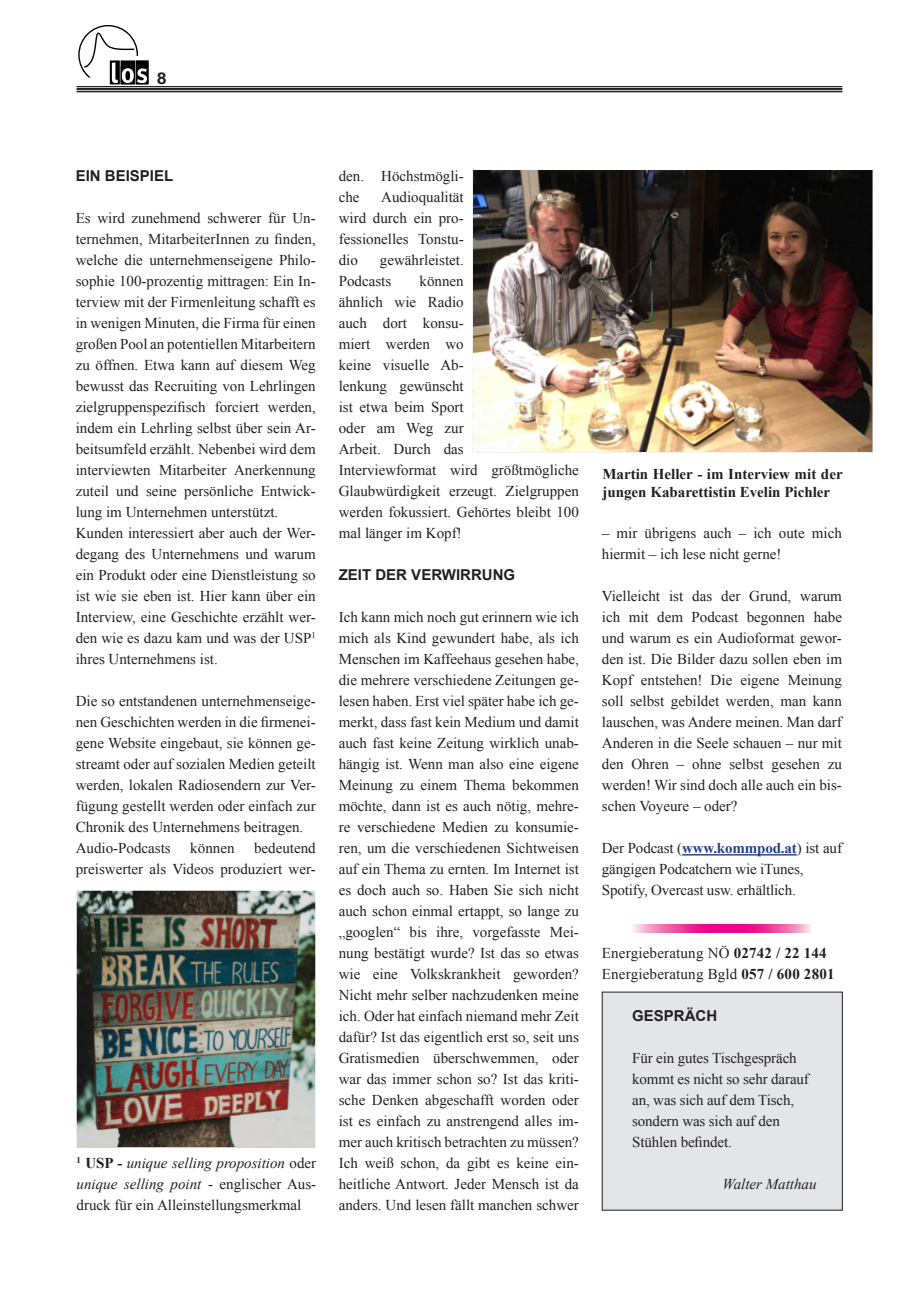
<style>
.page{position:relative;width:919px;height:1289px;background:#fff}
.page>*{position:absolute;margin:0;border:0;box-sizing:border-box;transform-origin:0 0}
.t1{font:700 16.2px "Arial";color:#231f20;scale:1.11 1}
.Fließtext{font:15px/21px "Times New Roman";color:#231f20;text-align:justify}
.Bildunterschrift{font:700 15px/18px "Times New Roman";color:#231f20}
.Zw_Überschrift{font:700 15px "Arial";color:#231f20}
.Fließtext-2{font:italic 15px "Times New Roman";color:#231f20}
.s1{font-weight:700}
.s2{font-style:italic}
.s3{font-weight:700;color:#253f8e}
</style>
<div class="page">
<hr style="left:77px;top:89px;width:765px;height:1px;background:#231f20">
<hr style="left:77px;top:91px;width:765px;height:1px;background:#231f20">
<svg style="left:78px;top:25px;width:70px;height:60px"></svg>
<div style="left:79px;top:79px;width:27px;height:6px;background:#fff"></div>
<hr style="left:77px;top:86px;width:765px;height:1px;background:#231f20">
<hr style="left:77px;top:88px;width:765px;height:1px;background:#231f20">
<hr style="left:682px;top:854px;width:114px;height:1px;background:#253f8e">
<div style="left:602px;top:992px;width:240px;height:218px;background:#e4e5e7"></div>
<img style="left:472px;top:170px;width:400px;height:282px">
<img style="left:77px;top:890px;width:238px;height:257px">
<svg style="left:633px;top:924px;width:178px;height:8px"></svg>
<p class="t1" style="left:157px;top:67px;width:11px">8</p>
<p class="Zw_Überschrift" style="left:76px;top:165px;width:99px">EIN BEISPIEL</p>
<p class="Fließtext" style="left:76px;top:207px;width:241px">Es wird zunehmend schwerer für Un&shy;ternehmen, MitarbeiterInnen zu finden, welche die unternehmenseigene Philo&shy;sophie 100-prozentig mittragen: Ein In&shy;terview mit der Firmenleitung schafft es in wenigen Minuten, die Firma für einen großen Pool an potentiellen Mitarbeitern zu öffnen. Etwa kann auf diesem Weg bewusst das Recruiting von Lehrlingen zielgruppenspezifisch forciert werden, indem ein Lehrling selbst über sein Ar&shy;beitsumfeld erzählt. Nebenbei wird dem interviewten Mitarbeiter Anerkennung zuteil und seine persönliche Entwick&shy;lung im Unternehmen unterstützt.</p>
<p class="Fließtext" style="left:76px;top:522px;width:241px">Kunden interessiert aber auch der Wer&shy;degang des Unternehmens und warum ein Produkt oder eine Dienstleistung so ist wie sie eben ist. Hier kann über ein Interview, eine Geschichte erzählt wer&shy;den wie es dazu kam und was der USP<sup>1 </sup>ihres Unternehmens ist.</p>
<p class="Fließtext" style="left:76px;top:690px;width:241px">Die so entstandenen unternehmenseige&shy;nen Geschichten werden in die firmenei&shy;gene Website eingebaut, sie können ge&shy;streamt oder auf sozialen Medien geteilt werden, lokalen Radiosendern zur Ver&shy;fügung gestellt werden oder einfach zur Chronik des Unternehmens beitragen.</p>
<p class="Fließtext" style="left:76px;top:837px;width:96px">Audio-Podcasts</p>
<p class="Fließtext" style="left:190px;top:837px;width:46px">können</p>
<p class="Fließtext" style="left:76px;top:837px;width:241px;text-align:right">bedeutend<br>preiswerter als Videos produziert wer-</p>
<p class="Fließtext" style="left:77px;top:1152px;width:241px"><sup>1</sup> <span class="s1">USP -</span> <span class="s2">unique selling proposition</span> oder <span class="s2">unique selling point</span> - englischer Aus&shy;druck für ein Alleinstellungsmerkmal</p>
<p class="Fließtext" style="left:339px;top:165px;width:126px">den. Höchstmögli&shy;che</p>
<p class="Fließtext" style="left:339px;top:186px;width:126px;text-indent:42px">Audioqualität wird durch ein pro&shy;fessionelles Tonstu&shy;dio</p>
<p class="Fließtext" style="left:339px;top:249px;width:126px;text-indent:41px">gewährleistet.<br>Podcasts</p>
<p class="Fließtext" style="left:339px;top:270px;width:241px;text-align:left;text-indent:81px">können<br>ähnlich wie Radio<br>auch dort konsu-<br>miert werden wo<br>keine visuelle Ab-<br>lenkung gewünscht<br>ist etwa beim Sport<br>oder am Weg zur<br>Arbeit. Durch das<br>Interviewformat wird größtmögliche<br>Glaubwürdigkeit erzeugt. Zielgruppen werden fokussiert. Gehörtes bleibt 100 mal länger im Kopf!</p>
<p class="Zw_Überschrift" style="left:339px;top:564px;width:178px">ZEIT DER VERWIRRUNG</p>
<p class="Fließtext" style="left:339px;top:606px;width:242px">Ich kann mich noch gut erinnern wie ich mich als Kind gewundert habe, als ich Menschen im Kaffeehaus gesehen habe, die mehrere verschiedene Zeitungen ge&shy;lesen haben. Erst viel später habe ich ge&shy;merkt, dass fast kein Medium und damit auch fast keine Zeitung wirklich unab&shy;hängig ist. Wenn man also eine eigene Meinung zu einem Thema bekommen möchte, dann ist es auch nötig, mehre&shy;re verschiedene Medien zu konsumie&shy;ren, um die verschiedenen Sichtweisen auf ein Thema zu ernten. Im Internet ist es doch auch so. Haben Sie sich nicht auch schon einmal ertappt, so lange zu „googlen“ bis ihre, vorgefasste Mei&shy;nung bestätigt wurde? Ist das so etwas wie eine Volkskrankheit geworden?<br>Nicht mehr selber nachzudenken meine ich. Oder hat einfach niemand mehr Zeit dafür? Ist das eigentlich erst so, seit uns Gratismedien überschwemmen, oder war das immer schon so? Ist das kriti&shy;sche Denken abgeschafft worden oder ist es einfach zu anstrengend alles im&shy;mer auch kritisch betrachten zu müssen?</p>
<p class="Fließtext" style="left:339px;top:1152px;width:241px">Ich weiß schon, da gibt es keine ein&shy;heitliche Antwort. Jeder Mensch ist da anders. Und lesen fällt manchen schwer</p>
<p class="Bildunterschrift" style="left:602px;top:464px;width:242px">Martin Heller - im Interview mit der jungen Kabarettistin Evelin Pichler</p>
<p class="Fließtext" style="left:601px;top:522px;width:241px">– mir übrigens auch – ich oute mich hiermit – ich lese nicht gerne!</p>
<p class="Fließtext" style="left:601px;top:585px;width:241px">Vielleicht ist das der Grund, warum ich mit dem Podcast begonnen habe und warum es ein Audioformat gewor&shy;den ist. Die Bilder dazu sollen eben im Kopf entstehen! Die eigene Meinung soll selbst gebildet werden, man kann lauschen, was Andere meinen. Man darf Anderen in die Seele schauen – nur mit den Ohren – ohne selbst gesehen zu werden! Wir sind doch alle auch ein bis&shy;schen Voyeure – oder?</p>
<p class="Fließtext" style="left:601px;top:837px;width:241px">Der Podcast (<span class="s3">www.kommpod.at</span>) ist auf gängigen Podcatchern wie iTunes,</p>
<p class="Fließtext" style="left:601px;top:879px;width:195px">Spotify, Overcast usw. erhältlich.</p>
<p class="Fließtext" style="left:601px;top:942px;width:234px">Energieberatung NÖ <span class="s1">02742 / 22 144<br></span>Energieberatung Bgld <span class="s1">057 / 600 2801</span></p>
<p class="Zw_Überschrift" style="left:632px;top:1005px;width:87px">GESPRÄCH</p>
<p class="Fließtext" style="left:632px;top:1047px;width:178px;text-align:left">Für ein gutes Tischgespräch kommt es nicht so sehr darauf an, was sich auf dem Tisch, sondern was sich auf den<br>Stühlen befindet.</p>
<p class="Fließtext-2" style="left:722px;top:1173px;width:96px">Walter Matthau</p>
</div>
